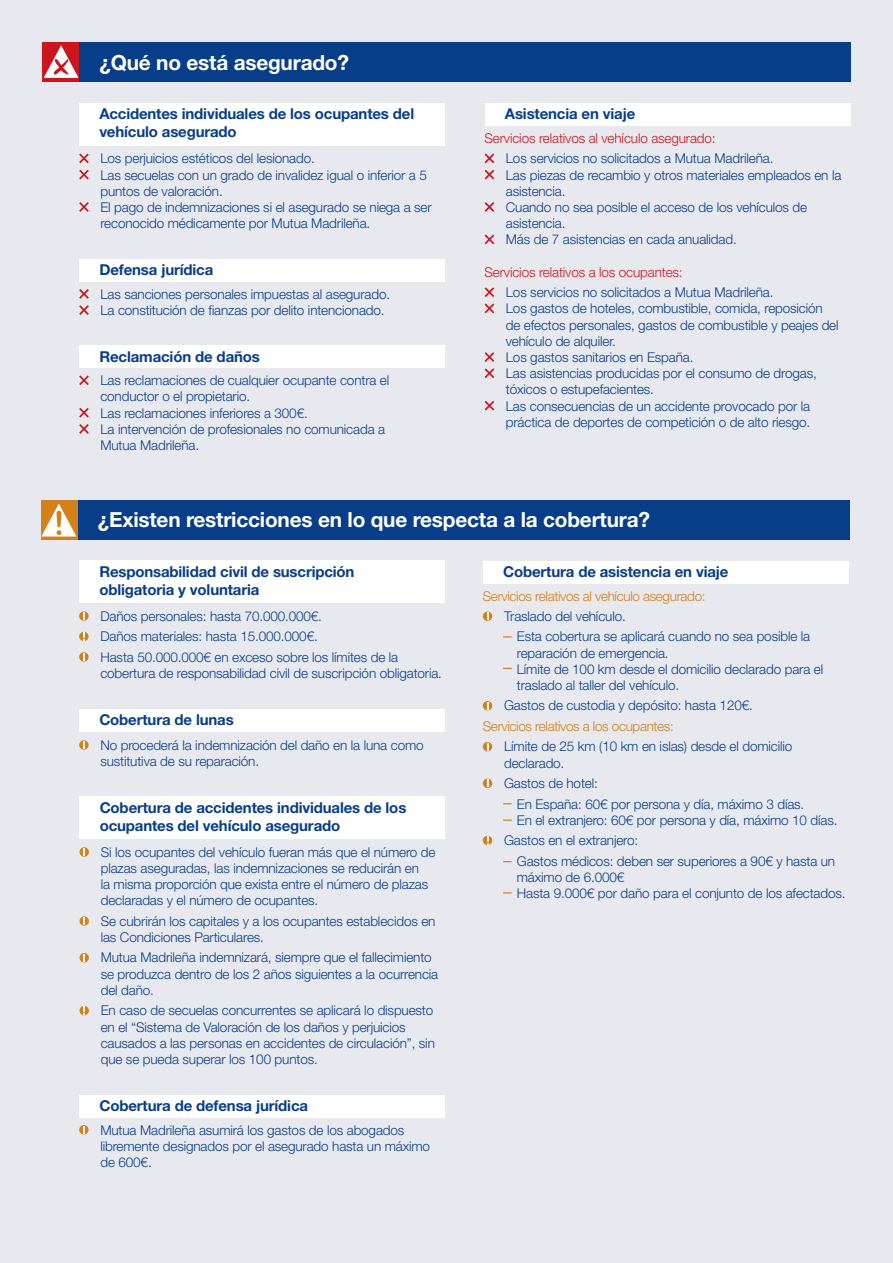
<style>
.page{position:relative;width:893px;height:1263px;background:#e8e9ef}
.page>*{position:absolute;margin:0;border:0;box-sizing:border-box;transform-origin:0 0}
.t1{font:700 20.85px "Helvetica Neue LT Std";letter-spacing:-.01em;color:#fff}
.t2{font:700 15px/18px "Helvetica Neue LT Std";letter-spacing:-.01em;color:#083e89}
.t3{font:300 13.5px/16.2px "Helvetica Neue LT Std";letter-spacing:-.01em;color:#083e89}
.t4{font:300 13.5px "Helvetica Neue LT Std";letter-spacing:-.01em;color:#cd151d}
.t5{font:300 13.5px "Helvetica Neue LT Std";letter-spacing:-.025em;color:#d58018}
</style>
<div class="page">
<div style="left:43px;top:43px;width:808px;height:39px;background:#083e89"></div>
<div style="left:41px;top:500px;width:808px;height:40px;background:#083e89"></div>
<div style="left:485px;top:103px;width:365px;height:23px;background:#fff"></div>
<svg style="left:485px;top:153px;width:9px;height:10px"></svg>
<svg style="left:485px;top:170px;width:9px;height:9px"></svg>
<svg style="left:485px;top:202px;width:9px;height:10px"></svg>
<svg style="left:485px;top:234px;width:9px;height:10px"></svg>
<svg style="left:485px;top:287px;width:9px;height:10px"></svg>
<svg style="left:485px;top:303px;width:9px;height:10px"></svg>
<svg style="left:485px;top:352px;width:9px;height:10px"></svg>
<svg style="left:485px;top:368px;width:9px;height:10px"></svg>
<svg style="left:485px;top:401px;width:9px;height:10px"></svg>
<div style="left:79px;top:259px;width:366px;height:23px;background:#fff"></div>
<svg style="left:79px;top:289px;width:10px;height:10px"></svg>
<svg style="left:79px;top:305px;width:10px;height:10px"></svg>
<div style="left:79px;top:345px;width:366px;height:23px;background:#fff"></div>
<svg style="left:79px;top:375px;width:10px;height:10px"></svg>
<svg style="left:79px;top:408px;width:10px;height:10px"></svg>
<svg style="left:79px;top:424px;width:10px;height:10px"></svg>
<div style="left:79px;top:103px;width:366px;height:42px;background:#fff"></div>
<svg style="left:79px;top:153px;width:10px;height:10px"></svg>
<svg style="left:79px;top:170px;width:10px;height:9px"></svg>
<svg style="left:79px;top:202px;width:10px;height:10px"></svg>
<div style="left:79px;top:1095px;width:366px;height:22px;background:#fff"></div>
<div style="left:79px;top:1125px;width:10px;height:9px;background:#d58018;border-radius:50%"></div>
<svg style="left:83px;top:1126px;width:2px;height:7px"></svg>
<div style="left:79px;top:797px;width:366px;height:42px;background:#fff"></div>
<svg style="left:79px;top:847px;width:10px;height:10px"></svg>
<svg style="left:79px;top:916px;width:10px;height:10px"></svg>
<svg style="left:79px;top:953px;width:10px;height:9px"></svg>
<svg style="left:79px;top:1006px;width:10px;height:9px"></svg>
<div style="left:483px;top:561px;width:366px;height:22px;background:#fff"></div>
<svg style="left:483px;top:611px;width:9px;height:10px"></svg>
<svg style="left:483px;top:701px;width:9px;height:9px"></svg>
<svg style="left:483px;top:742px;width:9px;height:9px"></svg>
<svg style="left:483px;top:779px;width:9px;height:9px"></svg>
<svg style="left:483px;top:836px;width:9px;height:9px"></svg>
<svg style="left:503px;top:819px;width:9px;height:2px"></svg>
<div style="left:79px;top:561px;width:366px;height:42px;background:#fff"></div>
<div style="left:79px;top:709px;width:366px;height:23px;background:#fff"></div>
<svg style="left:79px;top:611px;width:10px;height:10px"></svg>
<svg style="left:83px;top:612px;width:2px;height:8px"></svg>
<div style="left:79px;top:632px;width:10px;height:9px;background:#d58018;border-radius:50%"></div>
<svg style="left:83px;top:633px;width:2px;height:7px"></svg>
<svg style="left:79px;top:652px;width:10px;height:10px"></svg>
<svg style="left:83px;top:653px;width:2px;height:8px"></svg>
<svg style="left:79px;top:740px;width:10px;height:10px"></svg>
<svg style="left:83px;top:741px;width:2px;height:8px"></svg>
<p class="t1" style="left:99px;top:49px;width:251px">¿Qué no está asegurado?</p>
<p class="t2" style="left:99px;top:105px;width:316px">Accidentes individuales de los ocupantes del vehículo asegurado</p>
<p class="t3" style="left:100px;top:150px;width:216px">Los perjuicios estéticos del lesionado.</p>
<p class="t3" style="left:100px;top:166px;width:328px">Las secuelas con un grado de invalidez igual o inferior a 5 puntos de valoración.</p>
<p class="t3" style="left:100px;top:199px;width:333px">El pago de indemnizaciones si el asegurado se niega a ser reconocido médicamente por Mutua Madrileña.</p>
<p class="t2" style="left:99px;top:260px;width:115px">Defensa jurídica</p>
<p class="t3" style="left:100px;top:286px;width:291px">Las sanciones personales impuestas al asegurado.</p>
<p class="t3" style="left:100px;top:302px;width:286px">La constitución de fianzas por delito intencionado.</p>
<p class="t2" style="left:99px;top:347px;width:162px">Reclamación de daños</p>
<p class="t3" style="left:100px;top:372px;width:290px">Las reclamaciones de cualquier ocupante contra el conductor o el propietario.</p>
<p class="t3" style="left:100px;top:404px;width:209px">Las reclamaciones inferiores a 300€.</p>
<p class="t3" style="left:100px;top:421px;width:286px">La intervención de profesionales no comunicada a<br>Mutua Madrileña.</p>
<p class="t2" style="left:505px;top:105px;width:132px">Asistencia en viaje</p>
<p class="t4" style="left:485px;top:130px;width:233px">Servicios relativos al vehículo asegurado:</p>
<p class="t3" style="left:506px;top:150px;width:269px">Los servicios no solicitados a Mutua Madrileña.</p>
<p class="t3" style="left:506px;top:166px;width:337px">Las piezas de recambio y otros materiales empleados en la asistencia.</p>
<p class="t3" style="left:506px;top:199px;width:303px">Cuando no sea posible el acceso de los vehículos de asistencia.</p>
<p class="t3" style="left:506px;top:231px;width:232px">Más de 7 asistencias en cada anualidad.</p>
<p class="t4" style="left:485px;top:264px;width:200px">Servicios relativos a los ocupantes:</p>
<p class="t3" style="left:506px;top:284px;width:269px">Los servicios no solicitados a Mutua Madrileña.</p>
<p class="t3" style="left:506px;top:300px;width:334px">Los gastos de hoteles, combustible, comida, reposición de efectos personales, gastos de combustible y peajes del vehículo de alquiler.</p>
<p class="t3" style="left:506px;top:349px;width:189px">Los gastos sanitarios en España.</p>
<p class="t3" style="left:506px;top:365px;width:312px">Las asistencias producidas por el consumo de drogas, tóxicos o estupefacientes.</p>
<p class="t3" style="left:506px;top:397px;width:306px">Las consecuencias de un accidente provocado por la práctica de deportes de competición o de alto riesgo.</p>
<p class="t1" style="left:98px;top:507px;width:554px">¿Existen restricciones en lo que respecta a la cobertura?</p>
<p class="t2" style="left:99px;top:562px;width:257px">Responsabilidad civil de suscripción obligatoria y voluntaria</p>
<p class="t3" style="left:100px;top:607px;width:223px">Daños personales: hasta 70.000.000€.</p>
<p class="t3" style="left:100px;top:628px;width:219px">Daños materiales: hasta 15.000.000€.</p>
<p class="t3" style="left:100px;top:648px;width:343px">Hasta 50.000.000€ en exceso sobre los límites de la cobertura de responsabilidad civil de suscripción obligatoria.</p>
<p class="t2" style="left:99px;top:710px;width:136px">Cobertura de lunas</p>
<p class="t3" style="left:100px;top:736px;width:325px">No procederá la indemnización del daño en la luna como sustitutiva de su reparación.</p>
<p class="t2" style="left:100px;top:798px;width:308px">Cobertura de accidentes individuales de los ocupantes del vehículo asegurado</p>
<p class="t3" style="left:101px;top:843px;width:336px">Si los ocupantes del vehículo fueran más que el número de plazas aseguradas, las indemnizaciones se reducirán en<br>la misma proporción que exista entre el número de plazas declaradas y el número de ocupantes.</p>
<p class="t3" style="left:101px;top:912px;width:336px">Se cubrirán los capitales y a los ocupantes establecidos en las Condiciones Particulares.</p>
<p class="t3" style="left:101px;top:949px;width:339px">Mutua Madrileña indemnizará, siempre que el fallecimiento se produzca dentro de los 2 años siguientes a la ocurrencia del daño.</p>
<p class="t3" style="left:101px;top:1002px;width:336px">En caso de secuelas concurrentes se aplicará lo dispuesto en el “Sistema de Valoración de los daños y perjuicios causados a las personas en accidentes de circulación”, sin que se pueda superar los 100 puntos.</p>
<p class="t2" style="left:99px;top:1096px;width:210px">Cobertura de defensa jurídica</p>
<p class="t3" style="left:100px;top:1121px;width:331px">Mutua Madrileña asumirá los gastos de los abogados libremente designados por el asegurado hasta un máximo de 600€.</p>
<p class="t2" style="left:503px;top:562px;width:227px">Cobertura de asistencia en viaje</p>
<p class="t5" style="left:483px;top:587px;width:224px">Servicios relativos al vehículo asegurado:</p>
<p class="t3" style="left:504px;top:608px;width:123px">Traslado del vehículo.</p>
<p class="t3" style="left:517px;top:628px;width:295px">Esta cobertura se aplicará cuando no sea posible la reparación de emergencia.</p>
<p class="t3" style="left:517px;top:661px;width:308px">Límite de 100 km desde el domicilio declarado para el traslado al taller del vehículo.</p>
<p class="t3" style="left:504px;top:697px;width:250px">Gastos de custodia y depósito: hasta 120€.</p>
<p class="t5" style="left:483px;top:718px;width:192px">Servicios relativos a los ocupantes:</p>
<p class="t3" style="left:504px;top:738px;width:290px">Límite de 25 km (10 km en islas) desde el domicilio declarado.</p>
<p class="t3" style="left:504px;top:775px;width:95px">Gastos de hotel:</p>
<p class="t3" style="left:517px;top:795px;width:289px">En España: 60€ por persona y día, máximo 3 días.</p>
<p class="t3" style="left:517px;top:811px;width:322px">En el extranjero: 60€ por persona y día, máximo 10 días.</p>
<p class="t3" style="left:504px;top:832px;width:136px">Gastos en el extranjero:</p>
<p class="t3" style="left:517px;top:852px;width:320px">Gastos médicos: deben ser superiores a 90€ y hasta un máximo de 6.000€</p>
<p class="t3" style="left:517px;top:885px;width:330px">Hasta 9.000€ por daño para el conjunto de los afectados.</p>
</div>
